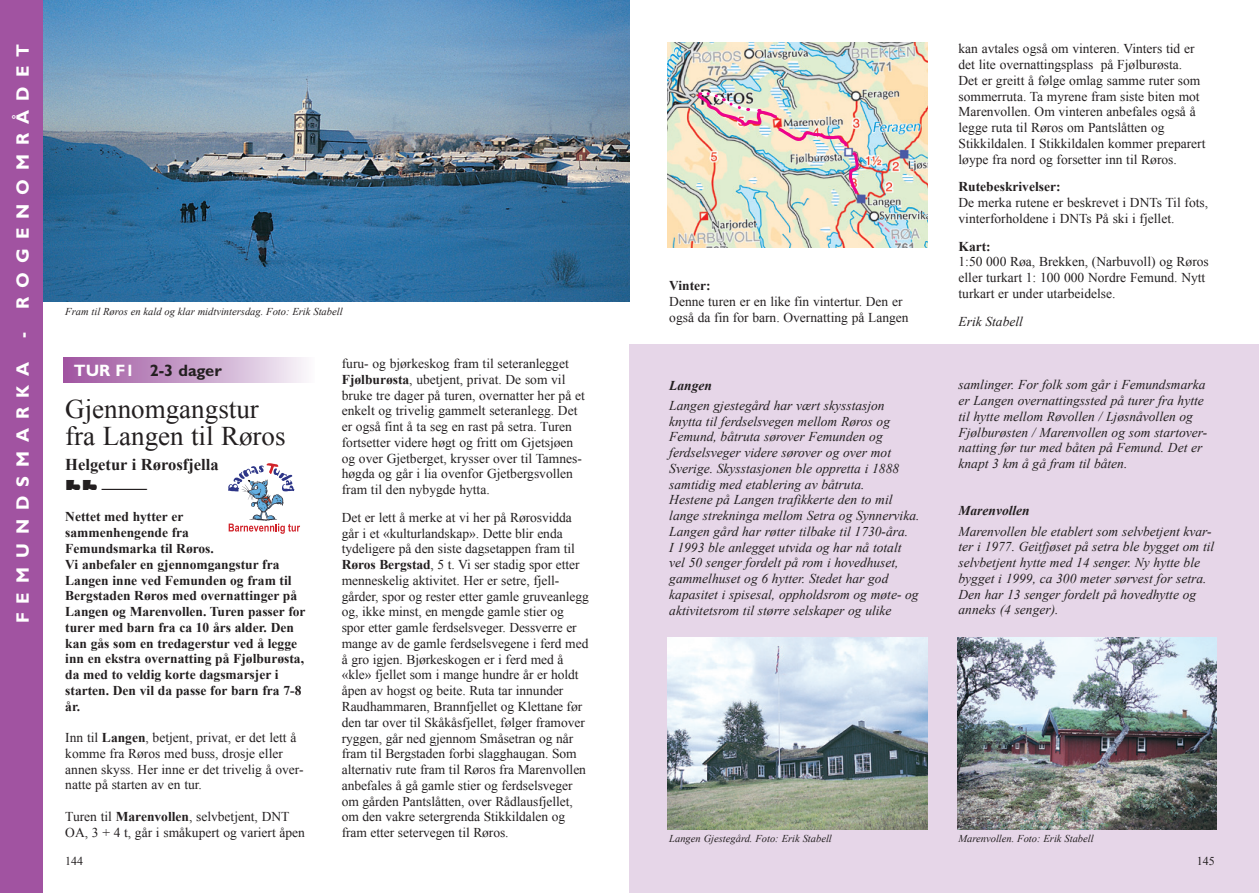
<style>
.page{position:relative;width:1259px;height:893px;background:#fff}
.page>*{position:absolute;margin:0;border:0;box-sizing:border-box;transform-origin:0 0}
.t1{font:27px/27px "Times New Roman";color:#231f20}
.t2{font:700 18px "Gill Sans Std";letter-spacing:.5em;color:#fff}
.t3{font:700 16.5px "Times New Roman";color:#231f20}
.t4{font:700 16.5px "Gill Sans Std";color:#231f20}
.t5{font:13.5px/15.8px "Times New Roman";color:#231f20}
.t6{font:italic 13.5px/15.8px "Times New Roman";color:#231f20}
.t7{font:700 13.5px/15.8px "Times New Roman";color:#231f20}
.t8{font:italic 700 13.5px "Times New Roman";color:#231f20}
.t9{font:12px "Times New Roman";color:#231f20}
.t10{font:italic 10.5px "Times New Roman";color:#231f20}
.s1{color:#fff}
.s2{font-weight:700}
</style>
<div class="page">
<div style="left:629px;top:344px;width:630px;height:549px;background:#e6d6e8"></div>
<img style="left:668px;top:43px;width:259px;height:205px">
<img style="left:43px;top:0;width:586px;height:302px">
<div style="left:64px;top:357px;width:251px;height:26px;background:linear-gradient(to right,#9c509d,#f6f5f9)"></div>
<div style="left:0;top:0;width:43px;height:893px;background:#a153a1"></div>
<img style="left:957px;top:638px;width:259px;height:191px">
<img style="left:668px;top:638px;width:259px;height:191px">
<svg style="left:228px;top:463px;width:72px;height:71px"></svg>
<img style="left:695px;top:90px;width:166px;height:107px">
<h2 class="t2" style="left:12px;top:338px;width:296px;rotate:-90deg">- ROGENOMRÅDET</h2>
<h2 class="t2" style="left:12px;top:623px;width:263px;rotate:-90deg">FEMUNDSMARKA</h2>
<p class="t10" style="left:65px;top:304px;width:279px">Fram til Røros en kald og klar midtvintersdag. Foto: Erik Stabell</p>
<p class="t4" style="left:74px;top:361px;width:149px"><span class="s1">TUR F1</span> 2-3 dager</p>
<h1 class="t1" style="left:65px;top:395px;width:222px">Gjennomgangstur fra Langen til Røros</h1>
<p class="t3" style="left:65px;top:454px;width:155px">Helgetur i Rørosfjella</p>
<p class="t7" style="left:65px;top:509px;width:242px">Nettet med hytter er<br>sammenhengende fra<br>Femundsmarka til Røros.<br>Vi anbefaler en gjennomgangstur fra<br>Langen inne ved Femunden og fram til<br>Bergstaden Røros med overnattinger på<br>Langen og Marenvollen. Turen passer for turer med barn fra ca 10 års alder. Den kan gås som en tredagerstur ved å legge inn en ekstra overnatting på Fjølburøsta, da med to veldig korte dagsmarsjer i starten. Den vil da passe for barn fra 7-8 år.</p>
<p class="t5" style="left:65px;top:729px;width:240px">Inn til <span class="s2">Langen</span>, betjent, privat, er det lett å komme fra Røros med buss, drosje eller annen skyss. Her inne er det trivelig å over&shy;natte på starten av en tur.</p>
<p class="t5" style="left:65px;top:808px;width:241px">Turen til <span class="s2">Marenvollen</span>, selvbetjent, DNT<br>OA, 3 + 4 t, går i småkupert og variert åpen</p>
<p class="t9" style="left:65px;top:852px;width:19px">144</p>
<p class="t5" style="left:342px;top:355px;width:244px">furu- og bjørkeskog fram til seteranlegget <span class="s2">Fjølburøsta</span>, ubetjent, privat. De som vil bruke tre dager på turen, overnatter her på et enkelt og trivelig gammelt seteranlegg. Det er også fint å ta seg en rast på setra. Turen fortsetter videre høgt og fritt om Gjetsjøen og over Gjetberget, krysser over til Tamnes&shy;høgda og går i lia ovenfor Gjetbergsvollen fram til den nybygde hytta.</p>
<p class="t5" style="left:342px;top:509px;width:248px">Det er lett å merke at vi her på Rørosvidda går i et «kulturlandskap». Dette blir enda tydeligere på den siste dagsetappen fram til <span class="s2">Røros Bergstad</span>, 5 t. Vi ser stadig spor etter menneskelig aktivitet. Her er setre, fjell&shy;gårder, spor og rester etter gamle gruveanlegg og, ikke minst, en mengde gamle stier og spor etter gamle ferdselsveger. Dessverre er mange av de gamle ferdselsvegene i ferd med å gro igjen. Bjørkeskogen er i ferd med å «kle» fjellet som i mange hundre år er holdt åpen av hogst og beite. Ruta tar innunder Raudhammaren, Brannfjellet og Klettane før den tar over til Skåkåsfjellet, følger framover ryggen, går ned gjennom Småsetran og når fram til Bergstaden forbi slagghaugan. Som alternativ rute fram til Røros fra Marenvollen anbefales å gå gamle stier og ferdselsveger om gården Pantslåtten, over Rådlausfjellet, om den vakre setergrenda Stikkildalen og fram etter setervegen til Røros.</p>
<p class="t7" style="left:669px;top:278px;width:43px">Vinter:</p>
<p class="t5" style="left:669px;top:293px;width:241px">Denne turen er en like fin vintertur. Den er også da fin for barn. Overnatting på Langen</p>
<p class="t8" style="left:669px;top:376px;width:44px">Langen</p>
<p class="t6" style="left:669px;top:397px;width:252px">Langen gjestegård har vært skysstasjon knytta til ferdselsvegen mellom Røros og Femund, båtruta sørover Femunden og ferdselsveger videre sørover og over mot Sverige. Skysstasjonen ble oppretta i 1888 samtidig med etablering av båtruta.<br>Hestene på Langen trafikkerte den to mil lange strekninga mellom Setra og Synnervika.<br>Langen gård har røtter tilbake til 1730-åra.<br>I 1993 ble anlegget utvida og har nå totalt vel 50 senger fordelt på rom i hovedhuset, gammelhuset og 6 hytter. Stedet har god kapasitet i spisesal, oppholdsrom og møte- og aktivitetsrom til større selskaper og ulike</p>
<p class="t5" style="left:958px;top:41px;width:248px">kan avtales også om vinteren. Vinters tid er det lite overnattingsplass på Fjølburøsta.<br>Det er greitt å følge omlag samme ruter som sommerruta. Ta myrene fram siste biten mot Marenvollen. Om vinteren anbefales også å legge ruta til Røros om Pantslåtten og Stikkildalen. I Stikkildalen kommer preparert løype fra nord og forsetter inn til Røros.</p>
<p class="t7" style="left:958px;top:179px;width:103px">Rutebeskrivelser:</p>
<p class="t5" style="left:958px;top:195px;width:251px">De merka rutene er beskrevet i DNTs Til fots, vinterforholdene i DNTs På ski i fjellet.</p>
<p class="t7" style="left:958px;top:238px;width:34px">Kart:</p>
<p class="t5" style="left:958px;top:254px;width:252px">1:50 000 Røa, Brekken, (Narbuvoll) og Røros eller turkart 1: 100 000 Nordre Femund. Nytt turkart er under utarbeidelse.</p>
<p class="t6" style="left:958px;top:313px;width:66px">Erik Stabell</p>
<p class="t6" style="left:958px;top:377px;width:250px">samlinger. For folk som går i Femundsmarka er Langen overnattingssted på turer fra hytte til hytte mellom Røvollen / Ljøsnåvollen og Fjølburøsten / Marenvollen og som startover&shy;natting før tur med båten på Femund. Det er knapt 3 km å gå fram til båten.</p>
<p class="t8" style="left:958px;top:501px;width:73px">Marenvollen</p>
<p class="t6" style="left:958px;top:523px;width:257px">Marenvollen ble etablert som selvbetjent kvar&shy;ter i 1977. Geitfjøset på setra ble bygget om til selvbetjent hytte med 14 senger. Ny hytte ble bygget i 1999, ca 300 meter sørvest for setra.<br>Den har 13 senger fordelt på hovedhytte og anneks (4 senger).</p>
<p class="t10" style="left:669px;top:831px;width:164px">Langen Gjestegård. Foto: Erik Stabell</p>
<p class="t10" style="left:958px;top:831px;width:137px">Marenvollen. Foto: Erik Stabell</p>
<p class="t9" style="left:1197px;top:852px;width:19px">145</p>
</div>
